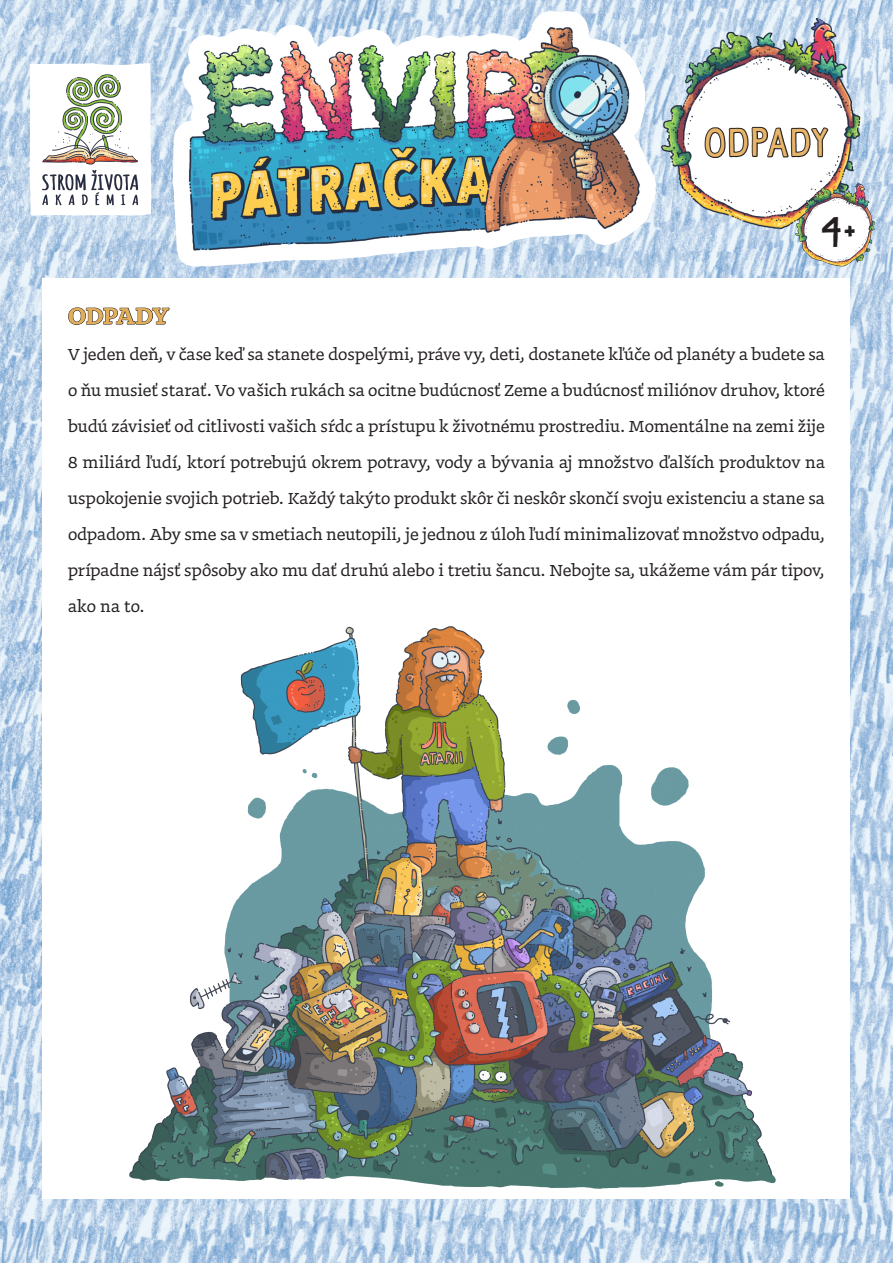
<style>
.page{position:relative;width:893px;height:1263px;background:#fff}
.page>*{position:absolute;margin:0;border:0;box-sizing:border-box;transform-origin:0 0}
.t1{font:39px "Undersong Solid";color:#231f20}
.t2{font:36px "Undersong Solid";letter-spacing:.085em;color:#e7b569}
.t3{font:700 27px "Doko";letter-spacing:-.005em;color:#e3ae5a}
.t4{font:18.75px/36px "Doko";color:#231f20;text-align:justify}
</style>
<div class="page">
<img style="left:0;top:0;width:893px;height:1263px">
<svg style="left:30px;top:63px;width:121px;height:153px"></svg>
<img style="left:39px;top:72px;width:103px;height:136px">
<img style="left:163px;top:9px;width:502px;height:258px">
<div style="left:43px;top:278px;width:807px;height:921px;background:#fff"></div>
<img style="left:657px;top:12px;width:17px;height:223px">
<img style="left:794px;top:180px;width:83px;height:88px">
<img style="left:674px;top:4px;width:198px;height:260px">
<svg style="left:68px;top:307px;width:102px;height:18px"></svg>
<img style="left:130px;top:627px;width:645px;height:561px">
<h2 class="t2" style="left:705px;top:120px;width:124px">ODPADY</h2>
<h1 class="t1" style="left:822px;top:207px;width:35px">4+</h1>
<h3 class="t3" style="left:68px;top:299px;width:102px">ODPADY</h3>
<p class="t4" style="left:68px;top:336px;width:758px">V jeden deň, v čase keď sa stanete dospelými, práve vy, deti, dostanete kľúče od planéty a budete sa o ňu musieť starať. Vo vašich rukách sa ocitne budúcnosť Zeme a budúcnosť miliónov druhov, ktoré budú závisieť od citlivosti vašich sŕdc a prístupu k životnému prostrediu. Momentálne na zemi žije 8 miliárd ľudí, ktorí potrebujú okrem potravy, vody a bývania aj množstvo ďalších produktov na uspokojenie svojich potrieb. Každý takýto produkt skôr či neskôr skončí svoju existenciu a stane sa odpadom. Aby sme sa v smetiach neutopili, je jednou z úloh ľudí minimalizovať množstvo odpadu, prípadne nájsť spôsoby ako mu dať druhú alebo i tretiu šancu. Nebojte sa, ukážeme vám pár tipov, ako na to.</p>
</div>
